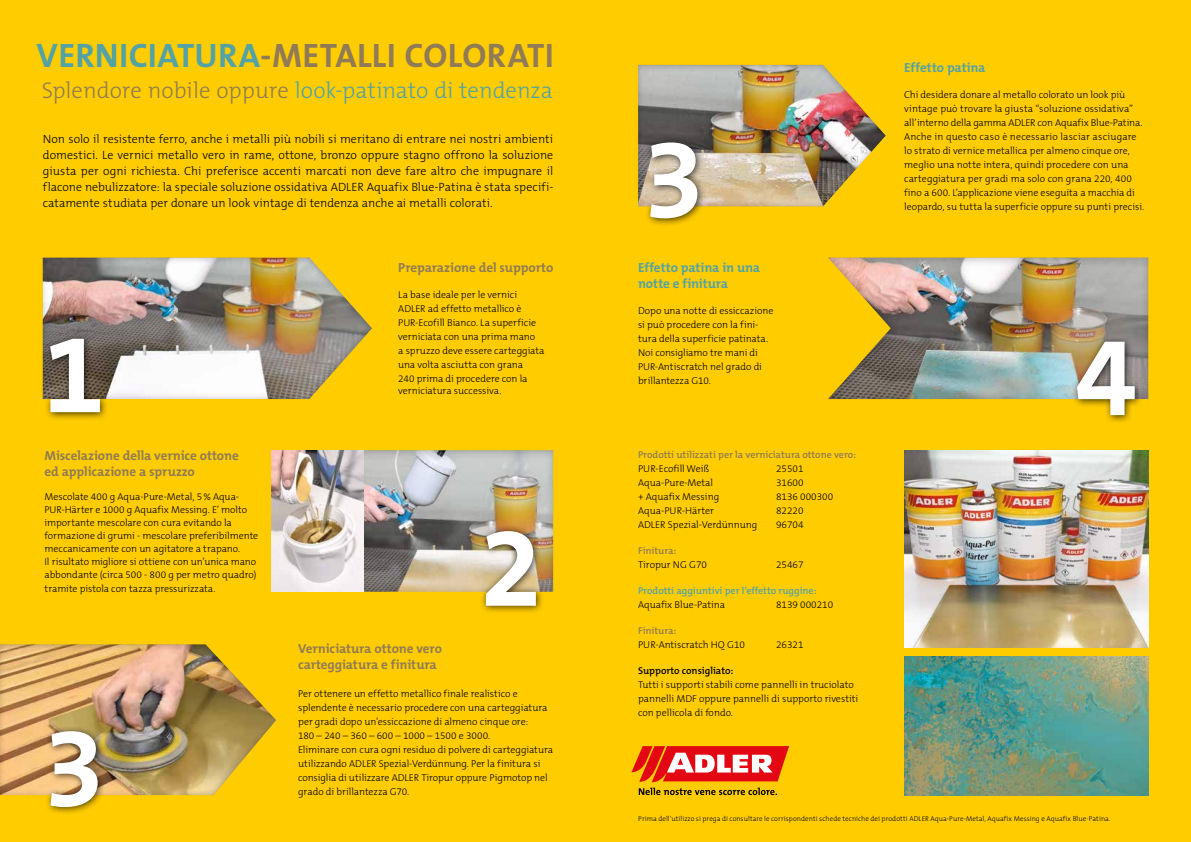
<style>
.page{position:relative;width:1191px;height:842px;background:#fc0}
.page>*{position:absolute;margin:0;border:0;box-sizing:border-box;transform-origin:0 0}
.t1{font:700 113px "The Mix B7";color:#fff}
.t2{font:700 34.1px "The Mix B7";letter-spacing:.01em;color:#917b56}
.t3{font:300 22.8px "The Mix B3";color:#52a2a6}
.t4{font:700 13.2px/15.8px "The Mix B7";letter-spacing:-.005em;color:#917b56}
.t5{font:700 13.2px/15.8px "The Mix B7";letter-spacing:-.01em;color:#52a2a6}
.t6{font:300 12px/16px "The Mix B3";color:#000;text-align:justify}
.t7{font:300 10px/14px "The Mix B3";letter-spacing:-.005em;color:#000}
.t8{font:600 10px "The Mix B6";color:#917b56}
.t9{font:600 10px "The Mix B6";color:#52a2a6}
.t10{font:600 10px "The Mix B6";color:#000}
.t11{font:300 7px "The Mix B3";letter-spacing:.01em;color:#000}
.s1{color:#52a2a6}
.s2{color:#917b56}
</style>
<div class="page">
<img style="left:904px;top:450px;width:244px;height:198px">
<img style="left:904px;top:657px;width:244px;height:138px">
<div style="left:42px;top:257px;width:332px;height:144px;background:#000;opacity:.3"></div>
<div style="left:44px;top:333px;width:65px;height:88px;background:#000;opacity:.75"></div>
<div style="left:827px;top:257px;width:323px;height:144px;background:#000;opacity:.3"></div>
<div style="left:637px;top:64px;width:250px;height:144px;background:#000;opacity:.3"></div>
<div style="left:644px;top:137px;width:62px;height:90px;background:#000;opacity:.75"></div>
<div style="left:1071px;top:335px;width:72px;height:89px;background:#000;opacity:.75"></div>
<div style="left:278px;top:449px;width:277px;height:145px;background:#000;opacity:.3"></div>
<img style="left:271px;top:450px;width:92px;height:142px">
<svg style="left:639px;top:788px;width:138px;height:7px"></svg>
<svg style="left:631px;top:746px;width:158px;height:36px;background:#ec5745"></svg>
<div style="left:480px;top:525px;width:65px;height:89px;background:#000;opacity:.75"></div>
<div style="left:0;top:644px;width:278px;height:153px;background:#000;opacity:.3"></div>
<div style="left:45px;top:725px;width:61px;height:90px;background:#000;opacity:.75"></div>
<h2 class="t2" style="left:37px;top:37px;width:519px"><span class="s1">VERNICIATURA</span>-METALLI COLORATI</h2>
<h3 class="t3" style="left:42px;top:78px;width:512px"><span class="s2">Splendore nobile oppure</span> look-patinato di tendenza</h3>
<p class="t6" style="left:43px;top:131px;width:512px">Non solo il resistente ferro, anche i metalli più nobili si meritano di entrare nei nostri ambienti domestici. Le vernici metallo vero in rame, ottone, bronzo oppure stagno offrono la soluzione giusta per ogni richiesta. Chi preferisce accenti marcati non deve fare altro che impugnare il flacone nebulizzatore: la speciale soluzione ossidativa ADLER Aquafix Blue-Patina è stata specifi&shy;catamente studiata per donare un look vintage di tendenza anche ai metalli colorati.</p>
<h1 class="t1" style="left:643px;top:119px;width:64px">3</h1>
<h1 class="t1" style="left:43px;top:314px;width:64px">1</h1>
<h3 class="t4" style="left:45px;top:448px;width:196px">Miscelazione della vernice ottone ed applicazione a spruzzo</h3>
<p class="t7" style="left:45px;top:490px;width:215px;line-height:13.1px">Mescolate 400 g Aqua-Pure-Metal, 5% Aqua-PUR-Härter e 1000 g Aquafix Messing. E’ molto importante mescolare con cura evitando la formazione di grumi - mescolare preferibilmente meccanicamente con un agitatore a trapano.<br>Il risultato migliore si ottiene con un’unica mano abbondante (circa 500 - 800 g per metro quadro) tramite pistola con tazza pressurizzata.</p>
<h1 class="t1" style="left:43px;top:708px;width:64px">3</h1>
<h3 class="t4" style="left:398px;top:260px;width:157px">Preparazione del supporto</h3>
<p class="t7" style="left:398px;top:288px;width:148px">La base ideale per le vernici<br>ADLER ad effetto metallico è<br>PUR-Ecofill Bianco. La superficie verniciata con una prima mano<br>a spruzzo deve essere carteggiata una volta asciutta con grana<br>240 prima di procedere con la</p>
<p class="t7" style="left:398px;top:384px;width:105px">verniciatura successiva.</p>
<h1 class="t1" style="left:480px;top:508px;width:64px">2</h1>
<h3 class="t4" style="left:298px;top:641px;width:145px">Verniciatura ottone vero carteggiatura e finitura</h3>
<p class="t7" style="left:298px;top:687px;width:256px">Per ottenere un effetto metallico finale realistico e splendente è necessario procedere con una carteggiatura per gradi dopo un’essiccazione di almeno cinque ore:<br>180 – 240 – 360 – 600 – 1000 – 1500 e 3000.<br>Eliminare con cura ogni residuo di polvere di carteggiatura utilizzando ADLER Spezial-Verdünnung. Per la finitura si consiglia di utilizzare ADLER Tiropur oppure Pigmotop nel grado di brillantezza G70.</p>
<h3 class="t5" style="left:638px;top:260px;width:124px">Effetto patina in una notte e finitura</h3>
<p class="t7" style="left:638px;top:304px;width:137px">Dopo una notte di essiccazione si può procedere con la fini&shy;tura della superficie patinata.<br>Noi consigliamo tre mani di<br>PUR-Antiscratch nel grado di brillantezza G10.</p>
<p class="t8" style="left:638px;top:449px;width:220px">Prodotti utilizzati per la verniciatura ottone vero:</p>
<p class="t7" style="left:638px;top:462px;width:73px">PUR-Ecofill Weiß</p>
<p class="t7" style="left:776px;top:462px;width:29px">25501</p>
<p class="t7" style="left:638px;top:476px;width:77px">Aqua-Pure-Metal</p>
<p class="t7" style="left:776px;top:476px;width:29px">31600</p>
<p class="t7" style="left:638px;top:490px;width:83px">+ Aquafix Messing</p>
<p class="t7" style="left:776px;top:490px;width:59px">8136 000300</p>
<p class="t7" style="left:638px;top:504px;width:77px">Aqua-PUR-Härter</p>
<p class="t7" style="left:776px;top:504px;width:29px">82220</p>
<p class="t7" style="left:638px;top:518px;width:121px">ADLER Spezial-Verdünnung</p>
<p class="t7" style="left:776px;top:518px;width:29px">96704</p>
<p class="t8" style="left:638px;top:545px;width:40px">Finitura:</p>
<p class="t7" style="left:638px;top:558px;width:70px">Tiropur NG G70</p>
<p class="t7" style="left:776px;top:558px;width:29px">25467</p>
<p class="t9" style="left:638px;top:585px;width:180px">Prodotti aggiuntivi per l’effetto ruggine:</p>
<p class="t7" style="left:638px;top:598px;width:89px">Aquafix Blue-Patina</p>
<p class="t7" style="left:776px;top:598px;width:59px">8139 000210</p>
<p class="t8" style="left:638px;top:625px;width:40px">Finitura:</p>
<p class="t7" style="left:638px;top:638px;width:109px">PUR-Antiscratch HQ G10</p>
<p class="t7" style="left:776px;top:638px;width:29px">26321</p>
<p class="t10" style="left:638px;top:665px;width:97px">Supporto consigliato:</p>
<p class="t7" style="left:638px;top:678px;width:222px">Tutti i supporti stabili come pannelli in truciolato pannelli MDF oppure pannelli di supporto rivestiti con pellicola di fondo.</p>
<h3 class="t5" style="left:904px;top:60px;width:83px">Effetto patina</h3>
<p class="t7" style="left:904px;top:88px;width:241px">Chi desidera donare al metallo colorato un look più vintage può trovare la giusta “soluzione ossidativa” all’interno della gamma ADLER con Aquafix Blue-Patina.<br>Anche in questo caso è necessario lasciar asciugare lo strato di vernice metallica per almeno cinque ore, meglio una notte intera, quindi procedere con una carteggiatura per gradi ma solo con grana 220, 400 fino a 600. L’applicazione viene eseguita a macchia di leopardo, su tutta la superficie oppure su punti precisi.</p>
<h1 class="t1" style="left:1075px;top:317px;width:64px">4</h1>
<p class="t11" style="left:638px;top:815px;width:474px">Prima dell’utilizzo si prega di consultare le corrispondenti schede tecniche dei prodotti ADLER Aqua-Pure-Metal, Aquafix Messing e Aquafix Blue-Patina.</p>
</div>
